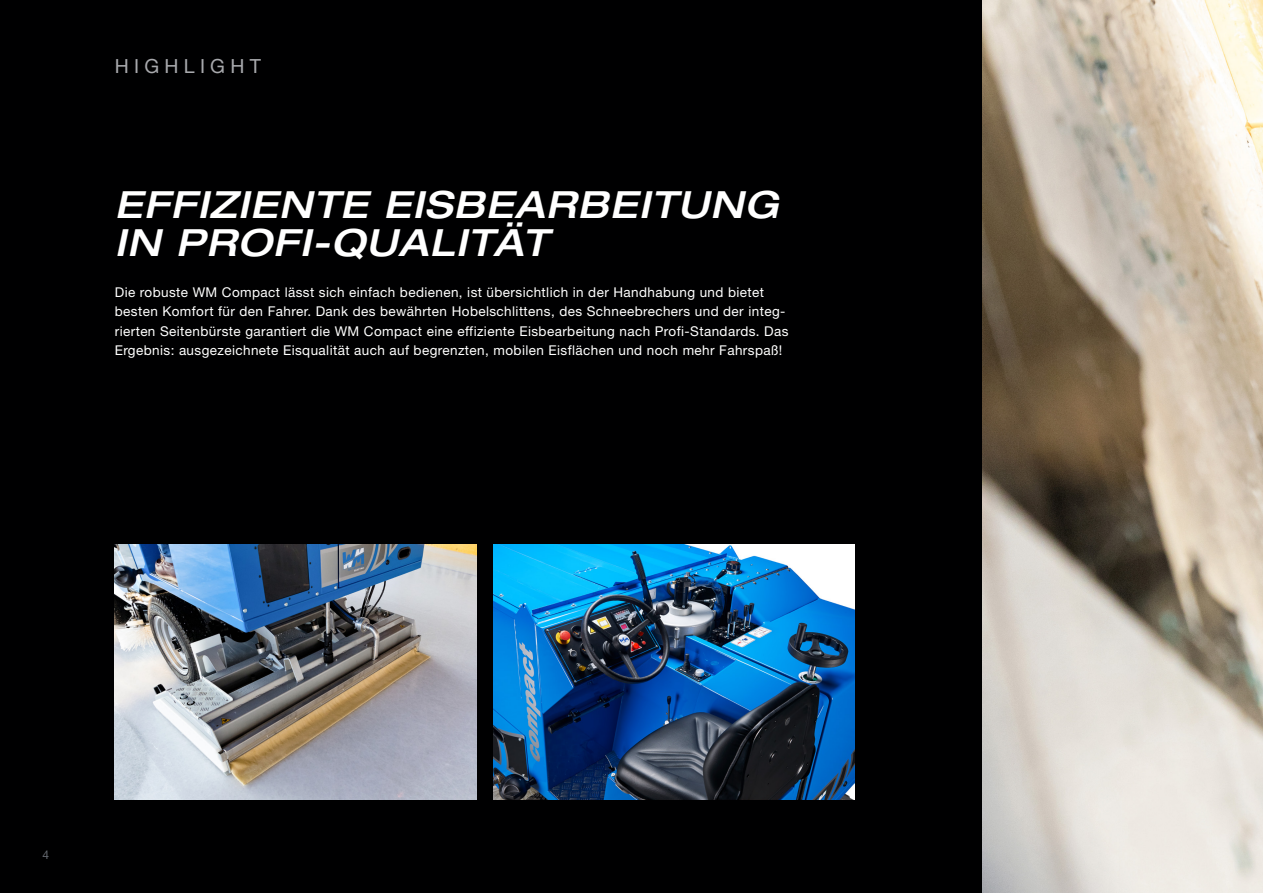
<style>
.page{position:relative;width:1263px;height:893px;background:#fff}
.page>*{position:absolute;margin:0;border:0;box-sizing:border-box;transform-origin:0 0}
.t1{font:italic 500 expanded 37.5px/37.5px "Helvetica Neue LT Std";letter-spacing:.03em;color:#fff}
.t2{font:19.5px "Helvetica Neue LT Std";letter-spacing:.27em;color:#a8a9ad}
.t3{font:13.5px/19.5px "Helvetica Neue LT Std";letter-spacing:.03em;color:#fff}
.t4{font:12px "Helvetica Neue LT Std";color:#64686f}
</style>
<div class="page">
<div style="left:0;top:0;width:982px;height:893px;background:#000001"></div>
<img style="left:982px;top:0;width:281px;height:893px">
<img style="left:115px;top:544px;width:361px;height:255px">
<img style="left:493px;top:544px;width:362px;height:255px">
<h2 class="t2" style="left:115px;top:54px;width:148px">HIGHLIGHT</h2>
<h1 class="t1" style="left:115px;top:186px;width:665px">EFFIZIENTE EISBEARBEITUNG<br>IN PROFI-QUALITÄT</h1>
<p class="t3" style="left:115px;top:282px;width:675px">Die robuste WM Compact lässt sich einfach bedienen, ist übersichtlich in der Handhabung und bietet besten Komfort für den Fahrer. Dank des bewährten Hobelschlittens, des Schneebrechers und der integ&shy;rierten Seitenbürste garantiert die WM Compact eine effiziente Eisbearbeitung nach Profi-Standards. Das Ergebnis: ausgezeichnete Eisqualität auch auf begrenzten, mobilen Eisflächen und noch mehr Fahrspaß!</p>
<p class="t4" style="left:43px;top:847px;width:8px">4</p>
</div>
